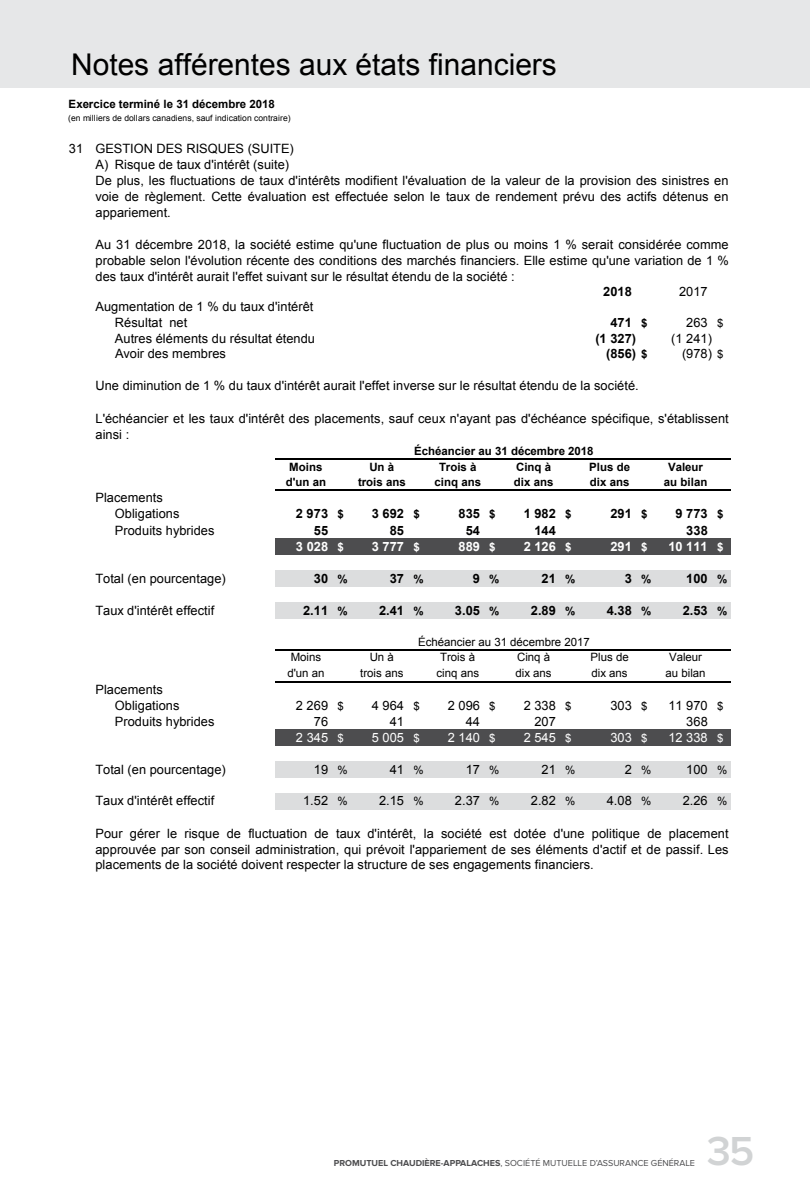
<style>
.page{position:relative;width:810px;height:1188px;background:#fff}
.page>*{position:absolute;margin:0;border:0;box-sizing:border-box;transform-origin:0 0}
.t1{font:600 42px "Proxima Nova";color:#d1d3d4}
.t2{font:30px "Arial";color:#000}
.t3{font:12.9px/15.9px "Arial";letter-spacing:.005em;color:#000}
.t4{font:700 12.9px "Arial";letter-spacing:.005em;color:#000}
.t5{font:12.9px "Arial";letter-spacing:.005em;color:#fff}
.t6{font:700 12.9px "Arial";letter-spacing:.005em;color:#fff}
.t7{font:700 11.4px "Arial";color:#000}
.t8{font:11.4px "Arial";letter-spacing:-.005em;color:#000}
.t9{font:9px "Proxima Nova";color:#4d4d4f}
.t10{font:8.55px "Arial";letter-spacing:.005em;color:#000}
.s1{font-size:11.4px}
.s2{font-weight:700}
</style>
<div class="page">
<div style="left:0;top:0;width:810px;height:88px;background:#e6e7e8"></div>
<div style="left:276px;top:539px;width:455px;height:16px;background:#4d4d4f"></div>
<div style="left:276px;top:571px;width:455px;height:16px;background:#dcddde"></div>
<div style="left:276px;top:602px;width:455px;height:17px;background:#dcddde"></div>
<div style="left:276px;top:730px;width:455px;height:16px;background:#4d4d4f"></div>
<div style="left:276px;top:762px;width:455px;height:16px;background:#dcddde"></div>
<div style="left:276px;top:793px;width:455px;height:16px;background:#dcddde"></div>
<hr style="left:276px;top:458px;width:455px;height:1px;background:#000">
<hr style="left:276px;top:490px;width:455px;height:1px;background:#000">
<hr style="left:276px;top:650px;width:455px;height:1px;background:#000">
<hr style="left:276px;top:681px;width:455px;height:2px;background:#000">
<h2 class="t2" style="left:71px;top:45px;width:487px">Notes afférentes aux états financiers</h2>
<p class="t7" style="left:69px;top:97px;width:208px">Exercice terminé le 31 décembre 2018</p>
<p class="t10" style="left:68px;top:112px;width:224px">(en milliers de dollars canadiens, sauf indication contraire)</p>
<p class="t3" style="left:95px;top:141px;width:200px;text-indent:-27px">31 GESTION DES RISQUES (SUITE)<br>A) Risque de taux d'intérêt (suite)</p>
<p class="t3" style="left:95px;top:173px;width:635px;text-align:justify">De plus, les fluctuations de taux d'intérêts modifient l'évaluation de la valeur de la provision des sinistres en voie de règlement. Cette évaluation est effectuée selon le taux de rendement prévu des actifs détenus en appariement.</p>
<p class="t3" style="left:95px;top:237px;width:635px;text-align:justify">Au 31 décembre 2018, la société estime qu'une fluctuation de plus ou moins 1 % serait considérée comme probable selon l'évolution récente des conditions des marchés financiers. Elle estime qu'une variation de 1 % des taux d'intérêt aurait l'effet suivant sur le résultat étendu de la société :</p>
<p class="t3" style="left:95px;top:298px;width:219px">Augmentation de 1 % du taux d'intérêt</p>
<p class="t4" style="left:603px;top:283px;width:30px">2018</p>
<p class="t3" style="left:679px;top:284px;width:30px">2017</p>
<p class="t3" style="left:115px;top:314px;width:74px">Résultat net</p>
<p class="t4" style="left:610px;top:314px;width:39px">471 <span class="s1">$</span></p>
<p class="t3" style="left:686px;top:314px;width:39px">263 <span class="s1">$</span></p>
<p class="t3" style="left:115px;top:330px;width:202px">Autres éléments du résultat étendu</p>
<p class="t4" style="left:595px;top:329px;width:42px">(1 327)</p>
<p class="t3" style="left:671px;top:330px;width:42px">(1 241)</p>
<p class="t3" style="left:115px;top:346px;width:113px">Avoir des membres</p>
<p class="t4" style="left:606px;top:345px;width:43px">(856) <span class="s1">$</span></p>
<p class="t3" style="left:682px;top:346px;width:43px">(978) <span class="s1">$</span></p>
<p class="t3" style="left:95px;top:378px;width:545px">Une diminution de 1 % du taux d'intérêt aurait l'effet inverse sur le résultat étendu de la société.</p>
<p class="t3" style="left:96px;top:411px;width:635px">L'échéancier et les taux d'intérêt des placements, sauf ceux n'ayant pas d'échéance spécifique, s'établissent ainsi :</p>
<p class="t7" style="left:414px;top:443px;width:181px">Échéancier au 31 décembre 2018</p>
<p class="t3" style="left:115px;top:490px;width:66px;text-indent:-19px">Placements<br>Obligations</p>
<p class="t7" style="left:289px;top:459px;width:35px">Moins</p>
<p class="t7" style="left:369px;top:459px;width:26px">Un à</p>
<p class="t7" style="left:439px;top:459px;width:39px">Trois à</p>
<p class="t7" style="left:516px;top:459px;width:37px">Cinq à</p>
<p class="t7" style="left:589px;top:459px;width:42px">Plus de</p>
<p class="t7" style="left:668px;top:459px;width:37px">Valeur</p>
<p class="t7" style="left:286px;top:474px;width:42px">d'un an</p>
<p class="t7" style="left:358px;top:474px;width:49px">trois ans</p>
<p class="t7" style="left:435px;top:474px;width:48px">cinq ans</p>
<p class="t7" style="left:514px;top:474px;width:41px">dix ans</p>
<p class="t7" style="left:590px;top:474px;width:41px">dix ans</p>
<p class="t7" style="left:664px;top:474px;width:45px">au bilan</p>
<p class="t4" style="left:296px;top:505px;width:49px">2 973 <span class="s1">$</span></p>
<p class="t4" style="left:372px;top:505px;width:49px">3 692 <span class="s1">$</span></p>
<p class="t4" style="left:459px;top:505px;width:39px">835 <span class="s1">$</span></p>
<p class="t4" style="left:524px;top:505px;width:49px">1 982 <span class="s1">$</span></p>
<p class="t4" style="left:610px;top:505px;width:39px">291 <span class="s1">$</span></p>
<p class="t4" style="left:676px;top:505px;width:49px">9 773 <span class="s1">$</span></p>
<p class="t3" style="left:115px;top:523px;width:101px">Produits hybrides</p>
<p class="t4" style="left:314px;top:522px;width:16px">55</p>
<p class="t4" style="left:390px;top:522px;width:16px">85</p>
<p class="t4" style="left:466px;top:522px;width:16px">54</p>
<p class="t4" style="left:534px;top:522px;width:23px">144</p>
<p class="t4" style="left:686px;top:522px;width:23px">338</p>
<p class="t6" style="left:296px;top:538px;width:49px">3 028 <span class="s1">$</span></p>
<p class="t6" style="left:372px;top:538px;width:49px">3 777 <span class="s1">$</span></p>
<p class="t6" style="left:459px;top:538px;width:39px">889 <span class="s1">$</span></p>
<p class="t6" style="left:524px;top:538px;width:49px">2 126 <span class="s1">$</span></p>
<p class="t6" style="left:610px;top:538px;width:39px">291 <span class="s1">$</span></p>
<p class="t6" style="left:668px;top:538px;width:57px">10 111 <span class="s1">$</span></p>
<p class="t3" style="left:95px;top:570px;width:132px">Total (en pourcentage)</p>
<p class="t4" style="left:314px;top:570px;width:35px">30 <span class="s1">%</span></p>
<p class="t4" style="left:390px;top:570px;width:35px">37 <span class="s1">%</span></p>
<p class="t4" style="left:473px;top:570px;width:28px">9 <span class="s1">%</span></p>
<p class="t4" style="left:542px;top:570px;width:35px">21 <span class="s1">%</span></p>
<p class="t4" style="left:625px;top:570px;width:28px">3 <span class="s1">%</span></p>
<p class="t4" style="left:686px;top:570px;width:42px">100 <span class="s1">%</span></p>
<p class="t3" style="left:95px;top:602px;width:120px">Taux d'intérêt effectif</p>
<p class="t4" style="left:303px;top:601px;width:46px">2.11 <span class="s1">%</span></p>
<p class="t4" style="left:379px;top:601px;width:46px">2.41 <span class="s1">%</span></p>
<p class="t4" style="left:455px;top:601px;width:46px">3.05 <span class="s1">%</span></p>
<p class="t4" style="left:531px;top:601px;width:46px">2.89 <span class="s1">%</span></p>
<p class="t4" style="left:607px;top:601px;width:46px">4.38 <span class="s1">%</span></p>
<p class="t4" style="left:683px;top:601px;width:46px">2.53 <span class="s1">%</span></p>
<p class="t8" style="left:291px;top:650px;width:32px">Moins</p>
<p class="t8" style="left:370px;top:650px;width:26px">Un à</p>
<p class="t8" style="left:440px;top:650px;width:37px">Trois à</p>
<p class="t8" style="left:517px;top:650px;width:35px">Cinq à</p>
<p class="t8" style="left:591px;top:650px;width:40px">Plus de</p>
<p class="t8" style="left:669px;top:650px;width:35px">Valeur</p>
<p class="t8" style="left:287px;top:666px;width:39px">d'un an</p>
<p class="t8" style="left:360px;top:666px;width:45px">trois ans</p>
<p class="t8" style="left:436px;top:666px;width:44px">cinq ans</p>
<p class="t8" style="left:516px;top:666px;width:37px">dix ans</p>
<p class="t8" style="left:592px;top:666px;width:37px">dix ans</p>
<p class="t8" style="left:666px;top:666px;width:42px">au bilan</p>
<p class="t3" style="left:115px;top:682px;width:66px;text-indent:-19px">Placements<br>Obligations</p>
<p class="t8" style="left:418px;top:634px;width:173px">Échéancier au 31 décembre 2017</p>
<p class="t3" style="left:296px;top:698px;width:49px">2 269 <span class="s1">$</span></p>
<p class="t3" style="left:372px;top:698px;width:49px">4 964 <span class="s1">$</span></p>
<p class="t3" style="left:448px;top:698px;width:49px">2 096 <span class="s1">$</span></p>
<p class="t3" style="left:524px;top:698px;width:49px">2 338 <span class="s1">$</span></p>
<p class="t3" style="left:610px;top:698px;width:39px">303 <span class="s1">$</span></p>
<p class="t3" style="left:668px;top:698px;width:57px">11 970 <span class="s1">$</span></p>
<p class="t3" style="left:115px;top:714px;width:101px">Produits hybrides</p>
<p class="t3" style="left:314px;top:714px;width:16px">76</p>
<p class="t3" style="left:390px;top:714px;width:16px">41</p>
<p class="t3" style="left:466px;top:714px;width:16px">44</p>
<p class="t3" style="left:534px;top:714px;width:23px">207</p>
<p class="t3" style="left:686px;top:714px;width:23px">368</p>
<p class="t5" style="left:296px;top:729px;width:49px">2 345 <span class="s1">$</span></p>
<p class="t5" style="left:372px;top:729px;width:49px">5 005 <span class="s1">$</span></p>
<p class="t5" style="left:448px;top:729px;width:49px">2 140 <span class="s1">$</span></p>
<p class="t5" style="left:524px;top:729px;width:49px">2 545 <span class="s1">$</span></p>
<p class="t5" style="left:610px;top:729px;width:39px">303 <span class="s1">$</span></p>
<p class="t5" style="left:668px;top:729px;width:57px">12 338 <span class="s1">$</span></p>
<p class="t3" style="left:95px;top:761px;width:132px">Total (en pourcentage)</p>
<p class="t3" style="left:314px;top:761px;width:35px">19 <span class="s1">%</span></p>
<p class="t3" style="left:390px;top:761px;width:35px">41 <span class="s1">%</span></p>
<p class="t3" style="left:466px;top:761px;width:35px">17 <span class="s1">%</span></p>
<p class="t3" style="left:542px;top:761px;width:35px">21 <span class="s1">%</span></p>
<p class="t3" style="left:625px;top:761px;width:28px">2 <span class="s1">%</span></p>
<p class="t3" style="left:686px;top:761px;width:42px">100 <span class="s1">%</span></p>
<p class="t3" style="left:95px;top:793px;width:120px">Taux d'intérêt effectif</p>
<p class="t3" style="left:303px;top:793px;width:46px">1.52 <span class="s1">%</span></p>
<p class="t3" style="left:379px;top:793px;width:46px">2.15 <span class="s1">%</span></p>
<p class="t3" style="left:455px;top:793px;width:46px">2.37 <span class="s1">%</span></p>
<p class="t3" style="left:531px;top:793px;width:46px">2.82 <span class="s1">%</span></p>
<p class="t3" style="left:607px;top:793px;width:46px">4.08 <span class="s1">%</span></p>
<p class="t3" style="left:683px;top:793px;width:46px">2.26 <span class="s1">%</span></p>
<p class="t3" style="left:95px;top:825px;width:635px;text-align:justify">Pour gérer le risque de fluctuation de taux d'intérêt, la société est dotée d'une politique de placement approuvée par son conseil administration, qui prévoit l'appariement de ses éléments d'actif et de passif. Les placements de la société doivent respecter la structure de ses engagements financiers.</p>
<p class="t9" style="left:334px;top:1157px;width:363px"><span class="s2">PROMUTUEL CHAUDIÈRE-APPALACHES</span>, SOCIÉTÉ MUTUELLE D’ASSURANCE GÉNÉRALE</p>
<h1 class="t1" style="left:707px;top:1127px;width:49px">35</h1>
</div>
